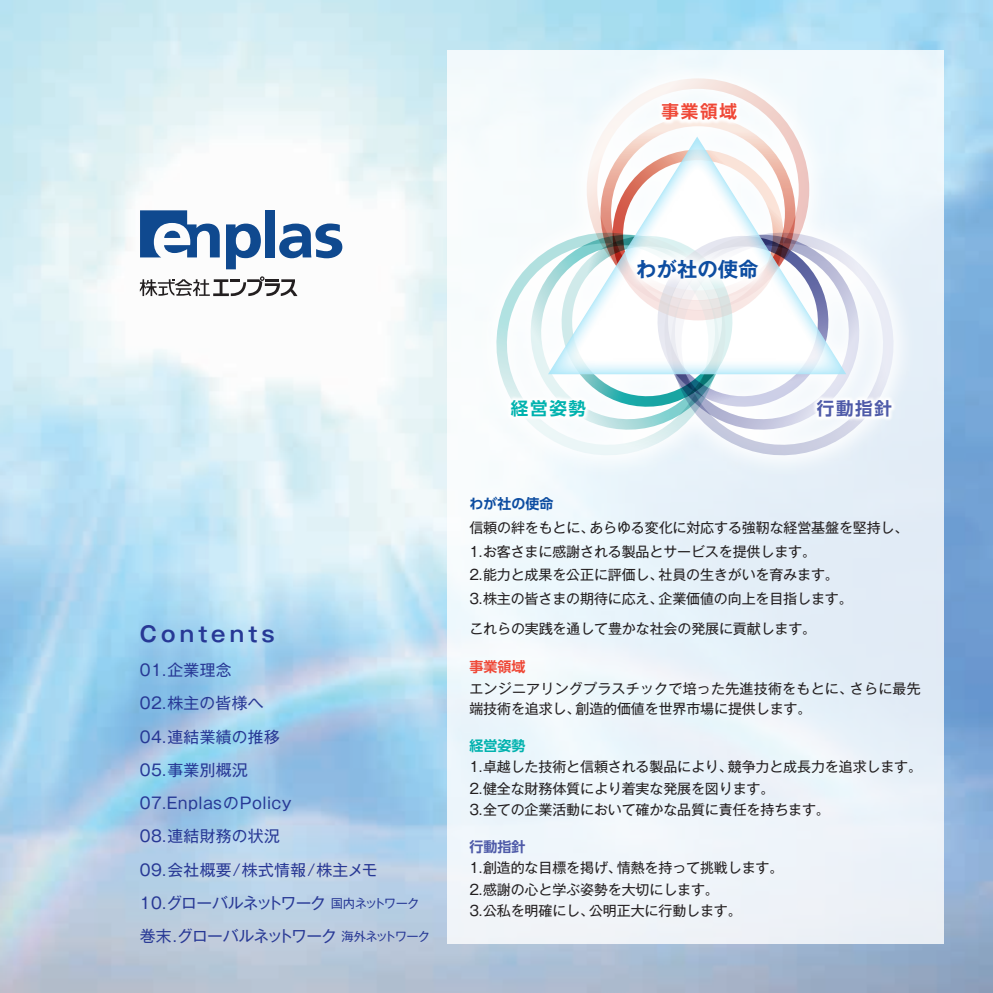
<style>
.page{position:relative;width:993px;height:993px;background:#fff}
.page>*{position:absolute;margin:0;border:0;box-sizing:border-box;transform-origin:0 0}
.t1{font:700 21px "Gothic MB101 Pro De";letter-spacing:.195em;color:#273895}
.t2{font:700 20.47px "Gothic MB101 Pro De";color:#0d4da1}
.t3{font:700 17.5px "UD Shin Go Pro De";color:#ef4837}
.t4{font:700 17.5px "UD Shin Go Pro De";color:#00b2ae}
.t5{font:700 17.5px "UD Shin Go Pro De";color:#4e5aa8}
.t6{font:15.75px/33.2px "Gothic MB101 Pro";letter-spacing:.025em;color:#273895}
.t7{font:14px/21.5px "Gothic MB101 Pro";letter-spacing:-.01em;color:#231f20}
.t8{font:14px/20.7px "Gothic MB101 Pro";letter-spacing:.015em;color:#231f20}
.t9{font:700 14px "UD Shin Go Pro De";color:#0d4da1}
.t10{font:700 14px "UD Shin Go Pro De";color:#ef4837}
.t11{font:700 14px "UD Shin Go Pro De";color:#00b2ae}
.t12{font:700 14px "UD Shin Go Pro De";color:#4e5aa8}
.s1{font-size:12.25px}
</style>
<div class="page">
<img style="left:0;top:0;width:992px;height:992px">
<div style="left:446px;top:50px;width:497px;height:893px;background:#ecf3fa"></div>
<svg style="left:140px;top:276px;width:157px;height:20px"></svg>
<div style="left:265px;top:210px;width:10px;height:47px;background:#0f498f"></div>
<svg style="left:226px;top:223px;width:35px;height:46px"></svg>
<svg style="left:140px;top:210px;width:80px;height:47px"></svg>
<svg style="left:279px;top:223px;width:63px;height:35px"></svg>
<img style="left:427px;top:9px;width:535px;height:515px">
<svg style="left:496px;top:233px;width:174px;height:222px"></svg>
<svg style="left:670px;top:233px;width:223px;height:222px"></svg>
<svg style="left:530px;top:116px;width:329px;height:313px"></svg>
<svg style="left:548px;top:136px;width:298px;height:238px"></svg>
<img style="left:566px;top:189px;width:262px;height:160px">
<img style="left:593px;top:35px;width:212px;height:156px">
<img style="left:442px;top:331px;width:212px;height:156px">
<img style="left:748px;top:331px;width:211px;height:156px">
<p class="t3" style="left:661px;top:97px;width:77px">事業領域</p>
<h2 class="t2" style="left:636px;top:252px;width:124px">わが社の使命</h2>
<h1 class="t1" style="left:140px;top:616px;width:136px">Contents</h1>
<p class="t6" style="left:140px;top:651px;width:291px">01.企業理念<br>02.株主の皆様へ<br>04.連結業績の推移<br>05.事業別概況<br>07.EnplasのPolicy<br>08.連結財務の状況<br>09.会社概要/株式情報/株主メモ<br>10.グローバルネットワーク<span class="s1">国内ネットワーク</span>巻末.グローバルネットワーク<span class="s1">海外ネットワーク</span></p>
<p class="t4" style="left:510px;top:393px;width:77px">経営姿勢</p>
<p class="t5" style="left:816px;top:393px;width:77px">行動指針</p>
<p class="t9" style="left:469px;top:492px;width:85px">わが社の使命</p>
<p class="t7" style="left:469px;top:513px;width:440px;line-height:23.6px">信頼の絆をもとに、あらゆる変化に対応する強靭な経営基盤を堅持し、1.お客さまに感謝される製品とサービスを提供します。<br>2.能力と成果を公正に評価し、社員の生きがいを育みます。<br>3.株主の皆さまの期待に応え、企業価値の向上を目指します。</p>
<p class="t7" style="left:469px;top:615px;width:348px">これらの実践を通して豊かな社会の発展に貢献します。</p>
<p class="t10" style="left:469px;top:655px;width:57px">事業領域</p>
<p class="t8" style="left:469px;top:675px;width:453px">エンジニアリングプラスチックで培った先進技術をもとに、さらに最先端技術を追求し、創造的価値を世界市場に提供します。</p>
<p class="t11" style="left:469px;top:733px;width:57px">経営姿勢</p>
<p class="t7" style="left:469px;top:754px;width:454px">1.卓越した技術と信頼される製品により、競争力と成長力を追求します。<br>2.健全な財務体質により着実な発展を図ります。<br>3.全ての企業活動において確かな品質に責任を持ちます。</p>
<p class="t12" style="left:469px;top:834px;width:57px">行動指針</p>
<p class="t7" style="left:469px;top:855px;width:315px">1.創造的な目標を掲げ、情熱を持って挑戦します。<br>2.感謝の心と学ぶ姿勢を大切にします。<br>3.公私を明確にし、公明正大に行動します。</p>
</div>
